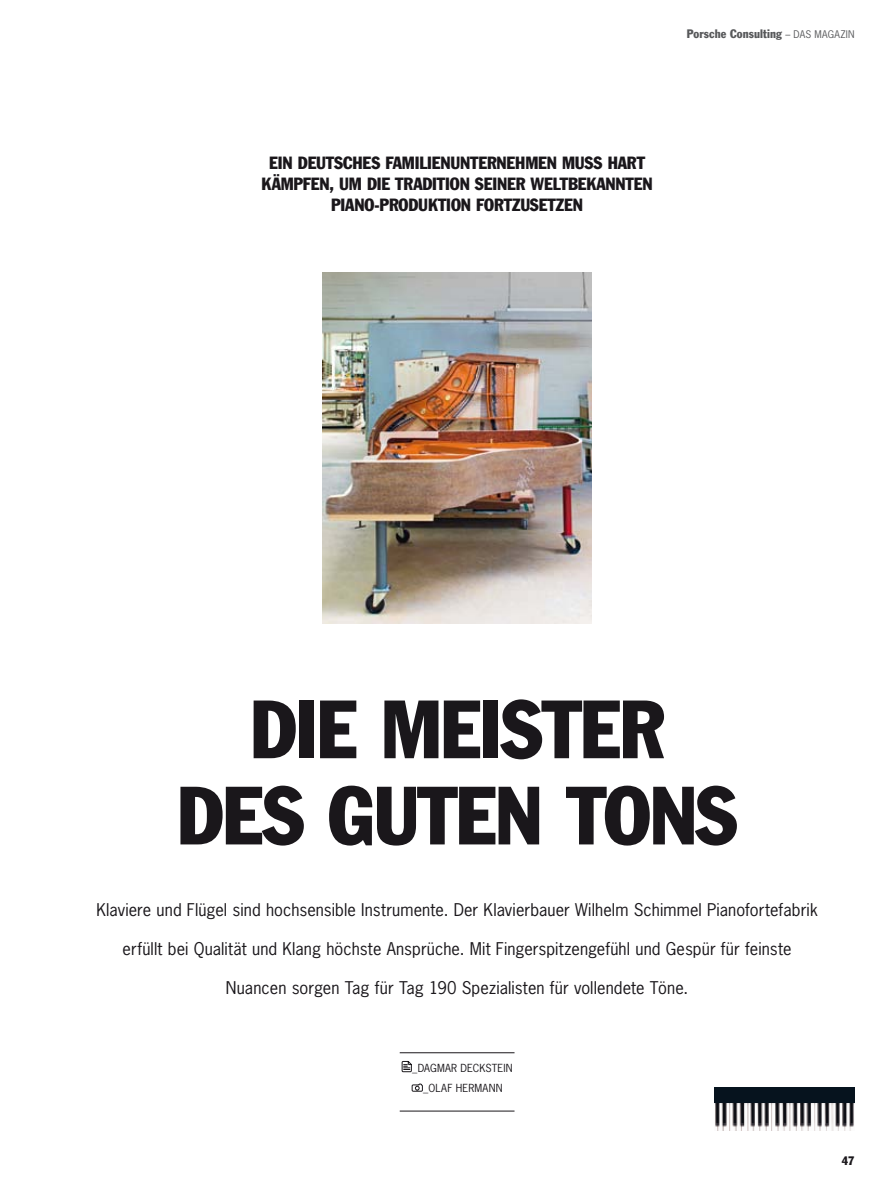
<style>
.page{position:relative;width:893px;height:1191px;background:#fff}
.page>*{position:absolute;margin:0;border:0;box-sizing:border-box;transform-origin:0 0}
.t1{font:condensed 81px/86.2px "Porsche Franklin Gothic";letter-spacing:-.02em;color:#1a171b;text-align:center}
.t2{font:condensed 17.25px/21px "Porsche Franklin Gothic";letter-spacing:-.01em;color:#1a171b;text-align:center}
.t3{font:16.5px "Porsche News Gothic";letter-spacing:.005em;color:#1a171b}
.t4{font:condensed 12px "Porsche Franklin Gothic";letter-spacing:.01em;color:#57585a}
.t5{font:condensed 12px "Porsche Franklin Gothic";color:#1a171b}
.t6{font:10.5px "Porsche News Gothic";letter-spacing:.01em;color:#1a171b}
.s1{font-family:"Porsche News Gothic";font-stretch:normal;font-size:9.9px}
</style>
<div class="page">
<img style="left:322px;top:272px;width:270px;height:351px">
<img style="left:714px;top:1102px;width:141px;height:28px">
<div style="left:714px;top:1087px;width:141px;height:15px;background:#06131e"></div>
<hr style="left:400px;top:1052px;width:114px;height:1px;background:#1a171b">
<hr style="left:400px;top:1110px;width:114px;height:1px;background:#1a171b">
<svg style="left:401px;top:1061px;width:11px;height:11px"></svg>
<svg style="left:411px;top:1083px;width:12px;height:9px"></svg>
<p class="t4" style="left:687px;top:27px;width:169px">PORSCHE CONSULTING <span class="s1">– DAS MAGAZIN</span></p>
<p class="t2" style="left:262px;top:153px;width:393px">EIN DEUTSCHES FAMILIENUNTERNEHMEN MUSS HART<br>KÄMPFEN, UM DIE TRADITION SEINER WELTBEKANNTEN<br>PIANO-PRODUKTION FORTZUSETZEN</p>
<h1 class="t1" style="left:177px;top:686px;width:562px">DIE MEISTER<br>DES GUTEN TONS</h1>
<p class="t3" style="left:96px;top:899px;width:723px">Klaviere und Flügel sind hochsensible Instrumente. Der Klavierbauer Wilhelm Schimmel Pianofortefabrik</p>
<p class="t3" style="left:123px;top:938px;width:670px">erfüllt bei Qualität und Klang höchste Ansprüche. Mit Fingerspitzengefühl und Gespür für feinste</p>
<p class="t3" style="left:226px;top:977px;width:464px">Nuancen sorgen Tag für Tag 190 Spezialisten für vollendete Töne.</p>
<p class="t6" style="left:412px;top:1061px;width:20px">_Dagma</p>
<p class="t6" style="left:451px;top:1061px;width:58px">r Deckstein</p>
<p class="t6" style="left:423px;top:1081px;width:19px">_olaf</p>
<p class="t6" style="left:456px;top:1081px;width:27px">hermann</p>
<p class="t5" style="left:842px;top:1153px;width:14px">47</p>
</div>
